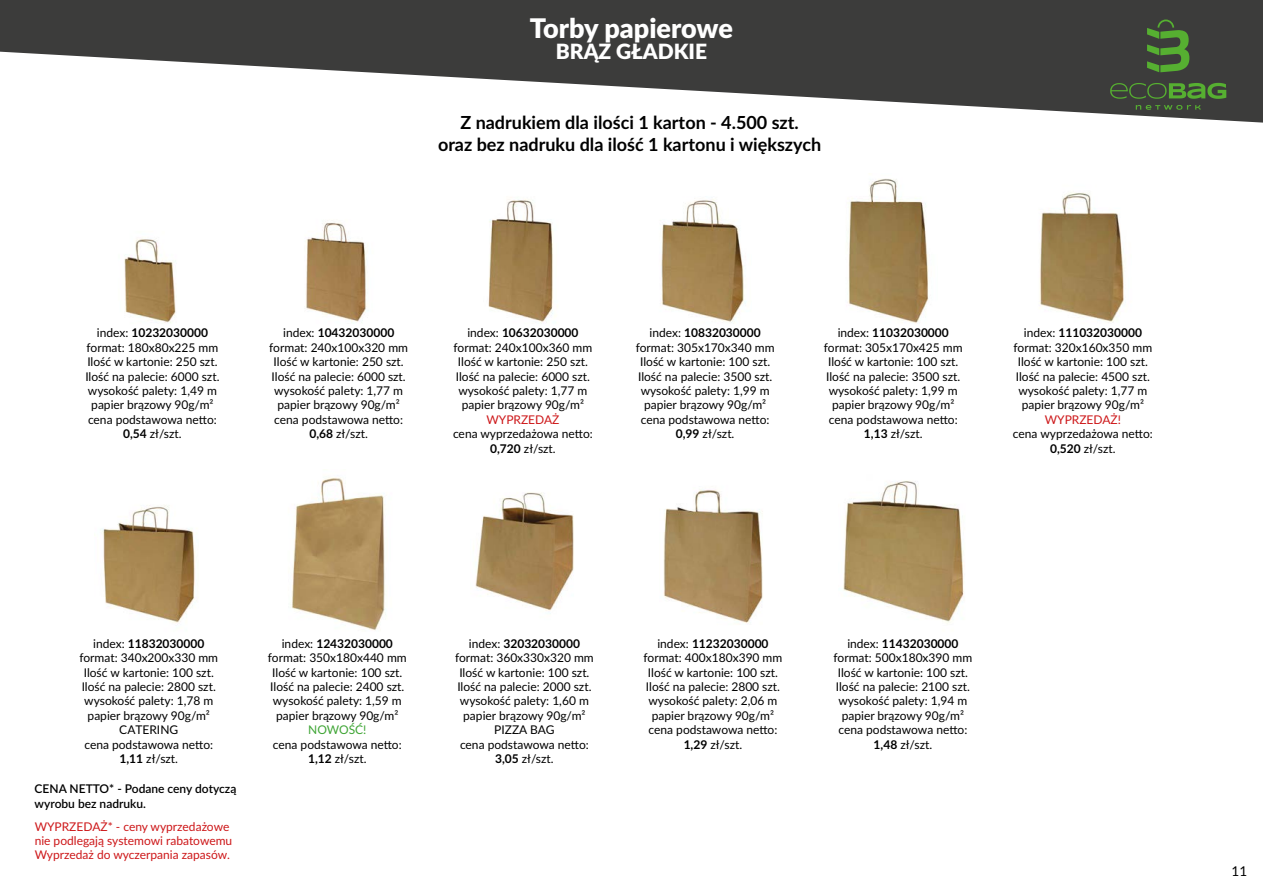
<style>
.page{position:relative;width:1263px;height:893px;background:#fff}
.page>*{position:absolute;margin:0;border:0;box-sizing:border-box;transform-origin:0 0}
.t1{font:900 27px "Lato";color:#fff}
.t2{font:900 21px "Lato";color:#fff}
.t3{font:700 18px/21.6px "Lato";color:#000;text-align:center}
.t4{font:13.5px "Lato";color:#000}
.t5{font:12px/14.4px "Lato";color:#000;text-align:center}
.t6{font:12px/14.4px "Lato";color:#cd1719}
.t7{font:600 12px/14.4px "Lato";color:#000}
.t8{font:12px "Lato";color:#3fa535}
.s1{font-weight:700}
</style>
<div class="page">
<svg style="left:0;top:0;width:1263px;height:123px;fill:#3c3c3b"></svg>
<img style="left:124px;top:239px;width:52px;height:84px">
<img style="left:843px;top:480px;width:121px;height:144px">
<img style="left:488px;top:199px;width:65px;height:124px">
<img style="left:102px;top:505px;width:93px;height:118px">
<img style="left:848px;top:178px;width:81px;height:146px">
<img style="left:306px;top:222px;width:62px;height:100px">
<img style="left:661px;top:199px;width:85px;height:124px">
<img style="left:475px;top:492px;width:99px;height:119px">
<svg style="left:1136px;top:105px;width:65px;height:5px"></svg>
<svg style="left:1110px;top:83px;width:116px;height:16px;background:#466a36"></svg>
<svg style="left:1147px;top:20px;width:42px;height:52px;background:#477036"></svg>
<img style="left:292px;top:477px;width:94px;height:153px">
<img style="left:663px;top:490px;width:100px;height:133px">
<img style="left:1040px;top:192px;width:84px;height:131px">
<h1 class="t1" style="left:530px;top:8px;width:205px">Torby papierowe</h1>
<h2 class="t2" style="left:556px;top:35px;width:153px">BRĄZ GŁADKIE</h2>
<h3 class="t3" style="left:438px;top:111px;width:385px">Z nadrukiem dla ilości 1 karton - 4.500 szt.<br>oraz bez nadruku dla ilość 1 kartonu i większych</h3>
<p class="t5" style="left:85px;top:325px;width:136px">index: <span class="s1">10232030000 </span>format: 180x80x225 mm<br>Ilość w kartonie: 250 szt.<br>Ilość na palecie: 6000 szt. wysokość palety: 1,49 m papier brązowy 90g/m² cena podstawowa netto:<br><span class="s1">0,54</span> zł/szt.</p>
<p class="t5" style="left:454px;top:325px;width:140px">index: <span class="s1">10632030000 </span>format: 240x100x360 mm<br>Ilość w kartonie: 250 szt.<br>Ilość na palecie: 6000 szt. wysokość palety: 1,77 m papier brązowy 90g/m²</p>
<p class="t6" style="left:486px;top:412px;width:75px">WYPRZEDAŻ</p>
<p class="t5" style="left:453px;top:426px;width:141px">cena wyprzedażowa netto:<br><span class="s1">0,720</span> zł/szt.</p>
<p class="t5" style="left:269px;top:325px;width:140px">index: <span class="s1">10432030000 </span>format: 240x100x320 mm<br>Ilość w kartonie: 250 szt.<br>Ilość na palecie: 6000 szt. wysokość palety: 1,77 m papier brązowy 90g/m² cena podstawowa netto:<br><span class="s1">0,68</span> zł/szt.</p>
<p class="t5" style="left:636px;top:325px;width:140px">index: <span class="s1">10832030000 </span>format: 305x170x340 mm<br>Ilość w kartonie: 100 szt.<br>Ilość na palecie: 3500 szt. wysokość palety: 1,99 m papier brązowy 90g/m² cena podstawowa netto:<br><span class="s1">0,99</span> zł/szt.</p>
<p class="t5" style="left:824px;top:325px;width:140px">index: <span class="s1">11032030000 </span>format: 305x170x425 mm<br>Ilość w kartonie: 100 szt.<br>Ilość na palecie: 3500 szt. wysokość palety: 1,99 m papier brązowy 90g/m² cena podstawowa netto:<br><span class="s1">1,13</span> zł/szt.</p>
<p class="t5" style="left:1013px;top:325px;width:140px">index: <span class="s1">111032030000 </span>format: 320x160x350 mm<br>Ilość w kartonie: 100 szt.<br>Ilość na palecie: 4500 szt. wysokość palety: 1,77 m papier brązowy 90g/m²</p>
<p class="t6" style="left:1045px;top:412px;width:78px">WYPRZEDAŻ!</p>
<p class="t5" style="left:1013px;top:426px;width:141px">cena wyprzedażowa netto:<br><span class="s1">0,520</span> zł/szt.</p>
<p class="t5" style="left:79px;top:636px;width:140px">index: <span class="s1">11832030000 </span>format: 340x200x330 mm<br>Ilość w kartonie: 100 szt.<br>Ilość na palecie: 2800 szt. wysokość palety: 1,78 m papier brązowy 90g/m²<br>CATERING<br>cena podstawowa netto:<br><span class="s1">1,11</span> zł/szt.</p>
<p class="t7" style="left:35px;top:781px;width:203px">CENA NETTO* - Podane ceny dotyczą wyrobu bez nadruku.</p>
<p class="t6" style="left:35px;top:818px;width:199px">WYPRZEDAŻ* - ceny wyprzedażowe nie podlegają systemowi rabatowemu<br>Wyprzedaż do wyczerpania zapasów.</p>
<p class="t5" style="left:268px;top:636px;width:140px">index: <span class="s1">12432030000 </span>format: 350x180x440 mm<br>Ilość w kartonie: 100 szt.<br>Ilość na palecie: 2400 szt. wysokość palety: 1,59 m papier brązowy 90g/m²</p>
<p class="t8" style="left:308px;top:721px;width:60px">NOWOŚĆ!</p>
<p class="t5" style="left:273px;top:736px;width:130px">cena podstawowa netto:<br><span class="s1">1,12</span> zł/szt.</p>
<p class="t5" style="left:455px;top:636px;width:140px">index: <span class="s1">32032030000 </span>format: 360x330x320 mm<br>Ilość w kartonie: 100 szt.<br>Ilość na palecie: 2000 szt. wysokość palety: 1,60 m papier brązowy 90g/m²<br>PIZZA BAG<br>cena podstawowa netto:<br><span class="s1">3,05</span> zł/szt.</p>
<p class="t5" style="left:644px;top:636px;width:140px">index: <span class="s1">11232030000 </span>format: 400x180x390 mm<br>Ilość w kartonie: 100 szt.<br>Ilość na palecie: 2800 szt. wysokość palety: 2,06 m papier brązowy 90g/m² cena podstawowa netto:<br><span class="s1">1,29</span> zł/szt.</p>
<p class="t5" style="left:833px;top:636px;width:140px">index: <span class="s1">11432030000 </span>format: 500x180x390 mm<br>Ilość w kartonie: 100 szt.<br>Ilość na palecie: 2100 szt. wysokość palety: 1,94 m papier brązowy 90g/m² cena podstawowa netto:<br><span class="s1">1,48</span> zł/szt.</p>
<p class="t4" style="left:1231px;top:861px;width:17px">11</p>
</div>
